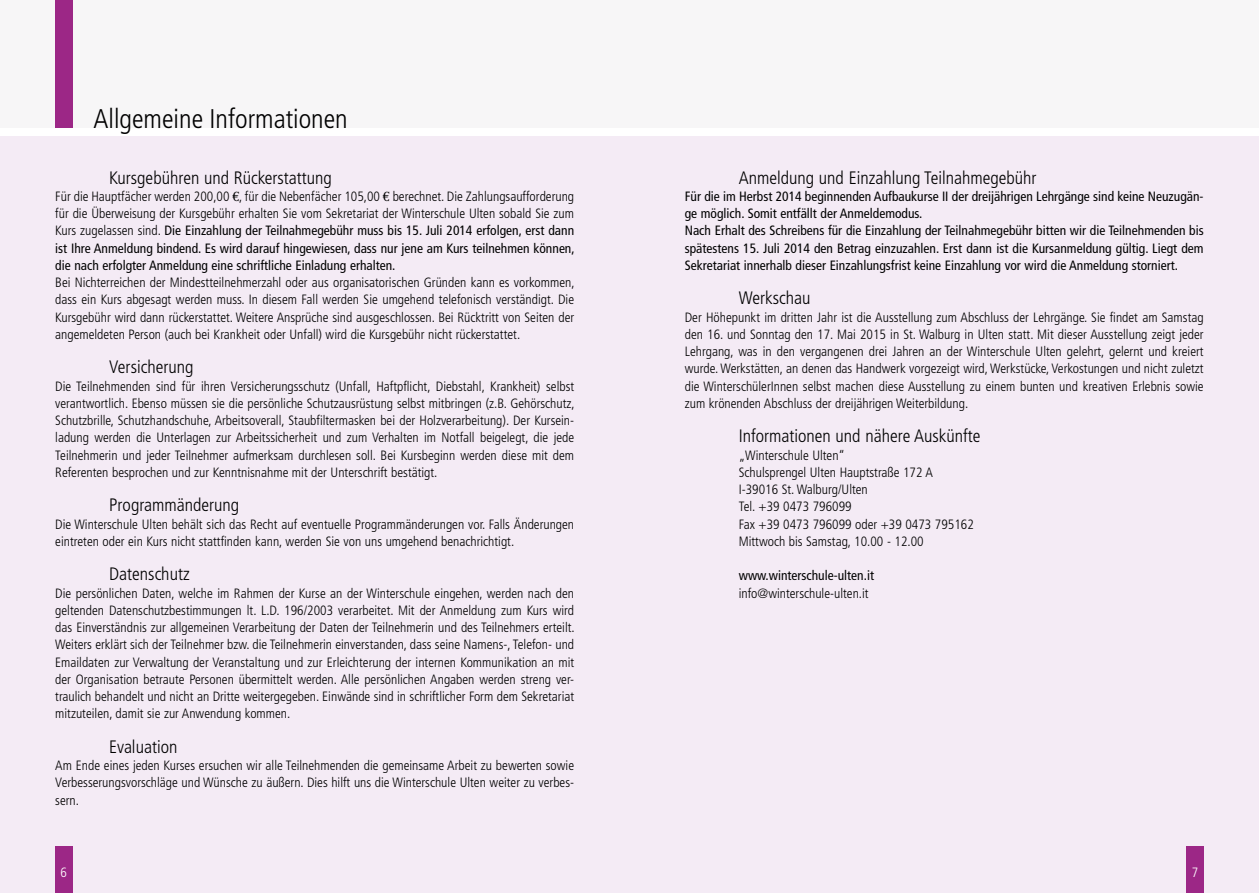
<style>
.page{position:relative;width:1259px;height:893px;background:#fff}
.page>*{position:absolute;margin:0;border:0;box-sizing:border-box;transform-origin:0 0}
.t1{font:300 condensed 27px "Frutiger";color:#000}
.t2{font:300 condensed 18px "Frutiger";color:#000}
.t3{font:300 condensed 13.5px/17.2px "Frutiger";color:#000;text-align:justify}
.t4{font:condensed 13.5px/17.2px "Frutiger";color:#000;text-align:justify}
.t5{font:300 condensed 13.5px "Frutiger";color:#fff}
.s1{font-weight:300}
.s2{font-family:"Euro Serif Std";font-stretch:normal}
</style>
<div class="page">
<div style="left:0;top:136px;width:1259px;height:757px;background:#f4ebf5"></div>
<div style="left:1186px;top:846px;width:17px;height:47px;background:#9c2786"></div>
<div style="left:0;top:0;width:629px;height:128px;background:#f7f6f7"></div>
<div style="left:55px;top:0;width:17px;height:128px;background:#9c2786"></div>
<div style="left:55px;top:846px;width:17px;height:47px;background:#9c2786"></div>
<div style="left:629px;top:0;width:630px;height:128px;background:#f7f6f7"></div>
<h1 class="t1" style="left:94px;top:103px;width:256px">Allgemeine Informationen</h1>
<h2 class="t2" style="left:109px;top:167px;width:224px">Kursgebühren und Rückerstattung</h2>
<p class="t4" style="left:55px;top:188px;width:521px"><span class="s1">Für die Hauptfächer werden 200,00</span> <span class="s2">€</span><span class="s1">, für die Nebenfächer 105,00</span> <span class="s2">€</span> <span class="s1">berechnet. Die Zahlungsaufforderung für die Überweisung der Kursgebühr erhalten Sie vom Sekretariat der Winterschule Ulten sobald Sie zum Kurs zugelassen sind.</span> Die Einzahlung der Teilnahmegebühr muss bis 15. Juli 2014 erfolgen, erst dann ist Ihre Anmeldung bindend. Es wird darauf hingewiesen, dass nur jene am Kurs teilnehmen können, die nach erfolgter Anmeldung eine schriftliche Einladung erhalten.</p>
<p class="t3" style="left:55px;top:274px;width:521px">Bei Nichterreichen der Mindestteilnehmerzahl oder aus organisatorischen Gründen kann es vorkommen, dass ein Kurs abgesagt werden muss. In diesem Fall werden Sie umgehend telefonisch verständigt. Die Kursgebühr wird dann rückerstattet. Weitere Ansprüche sind ausgeschlossen. Bei Rücktritt von Seiten der angemeldeten Person (auch bei Krankheit oder Unfall) wird die Kursgebühr nicht rückerstattet.</p>
<h2 class="t2" style="left:109px;top:357px;width:86px">Versicherung</h2>
<p class="t3" style="left:55px;top:377px;width:521px">Die Teilnehmenden sind für ihren Versicherungsschutz (Unfall, Haftpflicht, Diebstahl, Krankheit) selbst verantwortlich. Ebenso müssen sie die persönliche Schutzausrüstung selbst mitbringen (z.B. Gehörschutz, Schutzbrille, Schutzhandschuhe, Arbeitsoverall, Staubfiltermasken bei der Holzverarbeitung). Der Kursein&shy;ladung werden die Unterlagen zur Arbeitssicherheit und zum Verhalten im Notfall beigelegt, die jede Teilnehmerin und jeder Teilnehmer aufmerksam durchlesen soll. Bei Kursbeginn werden diese mit dem Referenten besprochen und zur Kenntnisnahme mit der Unterschrift bestätigt.</p>
<h2 class="t2" style="left:109px;top:495px;width:131px">Programmänderung</h2>
<p class="t3" style="left:55px;top:515px;width:520px">Die Winterschule Ulten behält sich das Recht auf eventuelle Programmänderungen vor. Falls Änderungen eintreten oder ein Kurs nicht stattfinden kann, werden Sie von uns umgehend benachrichtigt.</p>
<h2 class="t2" style="left:109px;top:564px;width:82px">Datenschutz</h2>
<p class="t3" style="left:55px;top:584px;width:521px">Die persönlichen Daten, welche im Rahmen der Kurse an der Winterschule eingehen, werden nach den geltenden Datenschutzbestimmungen lt. L.D. 196/2003 verarbeitet. Mit der Anmeldung zum Kurs wird das Einverständnis zur allgemeinen Verarbeitung der Daten der Teilnehmerin und des Teilnehmers erteilt.<br>Weiters erklärt sich der Teilnehmer bzw. die Teilnehmerin einverstanden, dass seine Namens-, Telefon- und Emaildaten zur Verwaltung der Veranstaltung und zur Erleichterung der internen Kommunikation an mit der Organisation betraute Personen übermittelt werden. Alle persönlichen Angaben werden streng ver&shy;traulich behandelt und nicht an Dritte weitergegeben. Einwände sind in schriftlicher Form dem Sekretariat mitzuteilen, damit sie zur Anwendung kommen.</p>
<h2 class="t2" style="left:109px;top:736px;width:70px">Evaluation</h2>
<p class="t3" style="left:55px;top:757px;width:520px">Am Ende eines jeden Kurses ersuchen wir alle Teilnehmenden die gemeinsame Arbeit zu bewerten sowie Verbesserungsvorschläge und Wünsche zu äußern. Dies hilft uns die Winterschule Ulten weiter zu verbes&shy;sern.</p>
<p class="t5" style="left:61px;top:864px;width:8px">6</p>
<h2 class="t2" style="left:739px;top:167px;width:299px">Anmeldung und Einzahlung Teilnahmegebühr</h2>
<p class="t4" style="left:685px;top:188px;width:520px;text-align:left">Für die im Herbst 2014 beginnenden Aufbaukurse II der dreijährigen Lehrgänge sind keine Neuzugän&shy;ge möglich. Somit entfällt der Anmeldemodus.<br>Nach Erhalt des Schreibens für die Einzahlung der Teilnahmegebühr bitten wir die Teilnehmenden bis spätestens 15. Juli 2014 den Betrag einzuzahlen. Erst dann ist die Kursanmeldung gültig. Liegt dem Sekretariat innerhalb dieser Einzahlungsfrist keine Einzahlung vor wird die Anmeldung storniert.</p>
<h2 class="t2" style="left:739px;top:288px;width:73px">Werkschau</h2>
<p class="t3" style="left:685px;top:308px;width:520px">Der Höhepunkt im dritten Jahr ist die Ausstellung zum Abschluss der Lehrgänge. Sie findet am Samstag den 16. und Sonntag den 17. Mai 2015 in St. Walburg in Ulten statt. Mit dieser Ausstellung zeigt jeder Lehrgang, was in den vergangenen drei Jahren an der Winterschule Ulten gelehrt, gelernt und kreiert wurde. Werkstätten, an denen das Handwerk vorgezeigt wird, Werkstücke, Verkostungen und nicht zuletzt die WinterschülerInnen selbst machen diese Ausstellung zu einem bunten und kreativen Erlebnis sowie zum krönenden Abschluss der dreijährigen Weiterbildung.</p>
<h2 class="t2" style="left:739px;top:426px;width:243px">Informationen und nähere Auskünfte</h2>
<p class="t3" style="left:739px;top:446px;width:236px;text-align:left">„Winterschule Ulten“<br>Schulsprengel Ulten Hauptstraße 172 A<br>I-39016 St. Walburg/Ulten<br>Tel. +39 0473 796099<br>Fax +39 0473 796099 oder +39 0473 795162<br>Mittwoch bis Samstag, 10.00 - 12.00</p>
<p class="t4" style="left:739px;top:567px;width:137px">www.winterschule-ulten.it</p>
<p class="t3" style="left:739px;top:585px;width:131px">info@winterschule-ulten.it</p>
<p class="t5" style="left:1192px;top:864px;width:8px">7</p>
</div>
